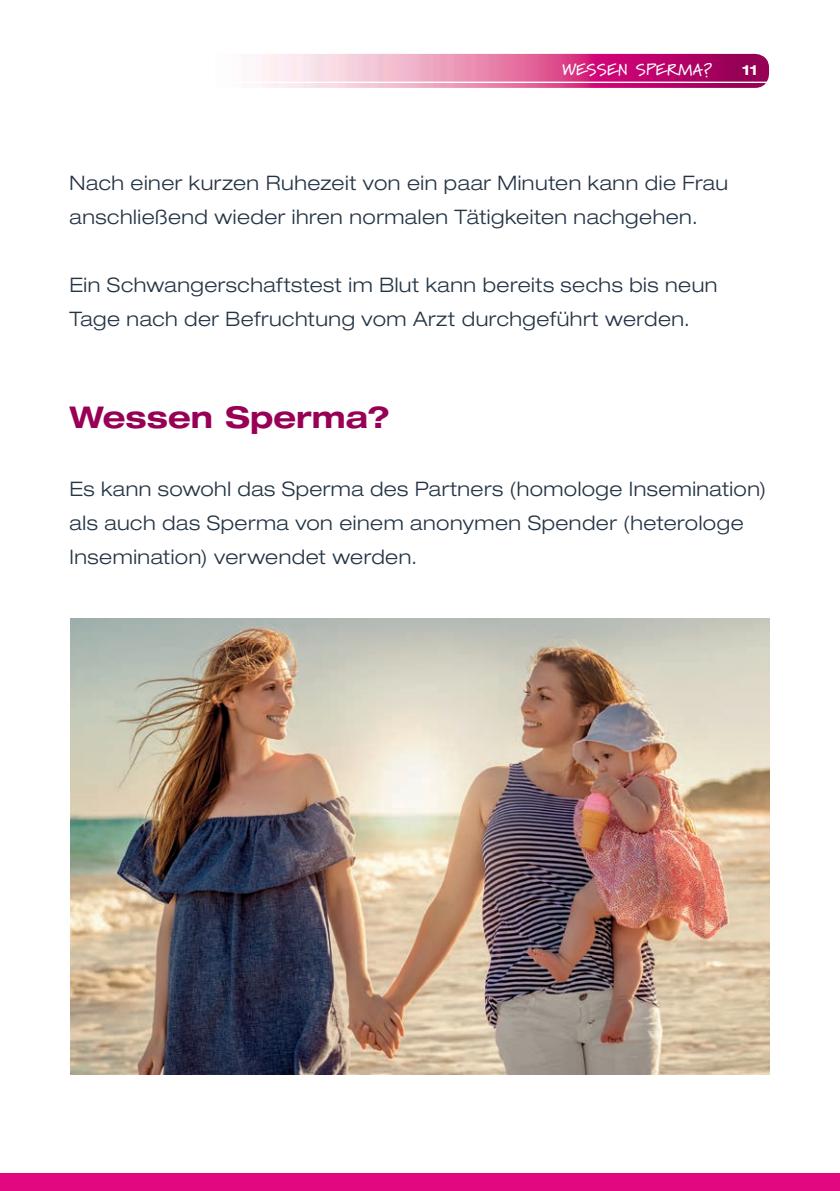
<style>
.page{position:relative;width:840px;height:1191px;background:#fff}
.page>*{position:absolute;margin:0;border:0;box-sizing:border-box;transform-origin:0 0}
.t1{font:700 expanded 30px "Helvetica Neue LT Std";color:#970055}
.t2{font:300 expanded 20px/34px "Helvetica Neue LT Std";letter-spacing:.025em;color:#243444}
.t3{font:700 16px "Marydale";letter-spacing:.03em;color:#fff}
.t4{font:700 expanded 14px "Helvetica Neue LT Std";color:#fff}
</style>
<div class="page">
<img style="left:261px;top:54px;width:507px;height:34px">
<div style="left:0;top:1174px;width:839px;height:17px;background:#e20980"></div>
<hr style="left:71px;top:82px;width:697px;height:1px;background:#fff">
<img style="left:71px;top:618px;width:697px;height:456px">
<p class="t3" style="left:561px;top:60px;width:152px">WESSEN SPERMA?</p>
<p class="t4" style="left:741px;top:62px;width:17px">11</p>
<p class="t2" style="left:69px;top:166px;width:659px">Nach einer kurzen Ruhezeit von ein paar Minuten kann die Frau anschließend wieder ihren normalen Tätigkeiten nachgehen.</p>
<p class="t2" style="left:69px;top:268px;width:649px">Ein Schwangerschaftstest im Blut kann bereits sechs bis neun<br>Tage nach der Befruchtung vom Arzt durchgeführt werden.</p>
<h1 class="t1" style="left:69px;top:398px;width:322px">Wessen Sperma?</h1>
<p class="t2" style="left:69px;top:472px;width:697px">Es kann sowohl das Sperma des Partners (homologe Insemination) als auch das Sperma von einem anonymen Spender (heterologe<br>Insemination) verwendet werden.</p>
</div>
